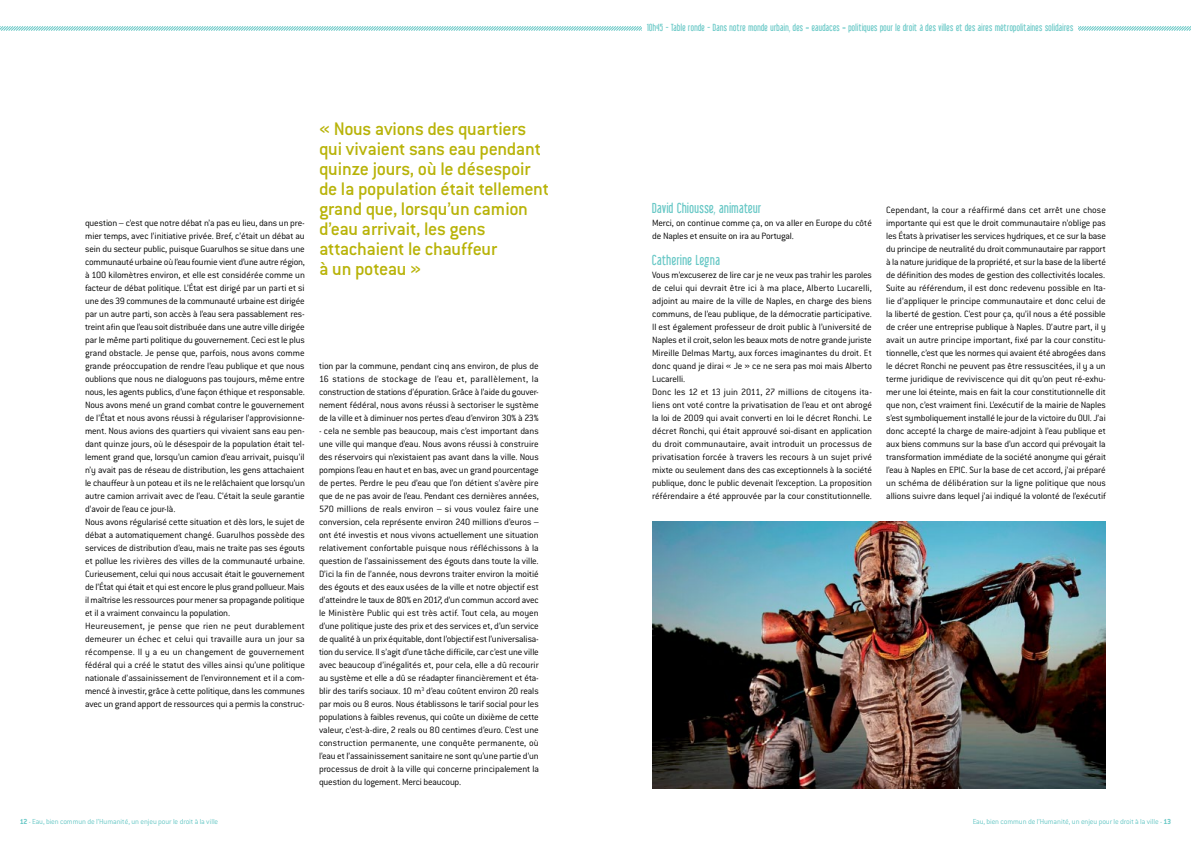
<style>
.page{position:relative;width:1191px;height:842px;background:#fff}
.page>*{position:absolute;margin:0;border:0;box-sizing:border-box;transform-origin:0 0}
.t1{font:500 20px/20px "Conduit ITC";letter-spacing:-.015em;color:#b8b308}
.t2{font:14px "Libel Suit";letter-spacing:.04em;color:#68c8c6}
.t3{font:300 10px/13px "Conduit ITC";letter-spacing:-.01em;color:#000}
.t4{font:10px "Libel Suit";letter-spacing:.04em;color:#68c8c6}
.t5{font:300 8px "Conduit ITC";letter-spacing:-.015em;color:#68c8c6}
.s1{font-weight:700}
</style>
<div class="page">
<img style="left:652px;top:522px;width:454px;height:266px">
<svg style="left:0;top:26px;width:1191px;height:5px;background:#b4e3e2"></svg>
<div style="left:642px;top:22px;width:436px;height:17px;background:#fff"></div>
<p class="t3" style="left:85px;top:217px;width:221px">question – c’est que notre débat n’a pas eu lieu, dans un pre&shy;mier temps, avec l’initiative privée. Bref, c’était un débat au sein du secteur public, puisque Guarulhos se situe dans une communauté urbaine où l’eau fournie vient d’une autre région, à 100 kilomètres environ, et elle est considérée comme un facteur de débat politique. L’État est dirigé par un parti et si une des 39 communes de la communauté urbaine est dirigée par un autre parti, son accès à l’eau sera passablement res&shy;treint afin que l’eau soit distribuée dans une autre ville dirigée par le même parti politique du gouvernement. Ceci est le plus grand obstacle. Je pense que, parfois, nous avons comme grande préoccupation de rendre l’eau publique et que nous oublions que nous ne dialoguons pas toujours, même entre nous, les agents publics, d’une façon éthique et responsable.<br>Nous avons mené un grand combat contre le gouvernement de l’État et nous avons réussi à régulariser l’approvisionne&shy;ment. Nous avions des quartiers qui vivaient sans eau pen&shy;dant quinze jours, où le désespoir de la population était tel&shy;lement grand que, lorsqu’un camion d’eau arrivait, puisqu’il n’y avait pas de réseau de distribution, les gens attachaient le chauffeur à un poteau et ils ne le relâchaient que lorsqu’un autre camion arrivait avec de l’eau. C’était la seule garantie d’avoir de l’eau ce jour-là.<br>Nous avons régularisé cette situation et dès lors, le sujet de débat a automatiquement changé. Guarulhos possède des services de distribution d’eau, mais ne traite pas ses égouts et pollue les rivières des villes de la communauté urbaine.<br>Curieusement, celui qui nous accusait était le gouvernement de l’État qui était et qui est encore le plus grand pollueur. Mais il maîtrise les ressources pour mener sa propagande politique et il a vraiment convaincu la population.<br>Heureusement, je pense que rien ne peut durablement demeurer un échec et celui qui travaille aura un jour sa récompense. Il y a eu un changement de gouvernement fédéral qui a créé le statut des villes ainsi qu’une politique nationale d’assainissement de l’environnement et il a com&shy;mencé à investir, grâce à cette politique, dans les communes avec un grand apport de ressources qui a permis la construc-</p>
<h1 class="t1" style="left:319px;top:118px;width:231px">« Nous avions des quartiers qui vivaient sans eau pendant quinze jours, où le désespoir de la population était tellement grand que, lorsqu’un camion d’eau arrivait, les gens attachaient le chauffeur<br>à un poteau »</h1>
<p class="t3" style="left:319px;top:360px;width:221px;text-align:justify">tion par la commune, pendant cinq ans environ, de plus de 16 stations de stockage de l’eau et, parallèlement, la construction de stations d’épuration. Grâce à l’aide du gouver&shy;nement fédéral, nous avons réussi à sectoriser le système de la ville et à diminuer nos pertes d’eau d’environ 30% à 23%</p>
<p class="t3" style="left:319px;top:425px;width:221px;text-align:justify">- cela ne semble pas beaucoup, mais c’est important dans une ville qui manque d’eau. Nous avons réussi à construire des réservoirs qui n’existaient pas avant dans la ville. Nous pompions l’eau en haut et en bas, avec un grand pourcentage de pertes. Perdre le peu d’eau que l’on détient s’avère pire que de ne pas avoir de l’eau. Pendant ces dernières années, 570 millions de reals environ – si vous voulez faire une conversion, cela représente environ 240 millions d’euros – ont été investis et nous vivons actuellement une situation relativement confortable puisque nous réfléchissons à la question de l’assainissement des égouts dans toute la ville.<br>D’ici la fin de l’année, nous devrons traiter environ la moitié des égouts et des eaux usées de la ville et notre objectif est d’atteindre le taux de 80% en 2017, d’un commun accord avec le Ministère Public qui est très actif. Tout cela, au moyen d’une politique juste des prix et des services et, d’un service de qualité à un prix équitable, dont l’objectif est l’universalisa&shy;tion du service. Il s’agit d’une tâche difficile, car c’est une ville avec beaucoup d’inégalités et, pour cela, elle a dû recourir au système et elle a dû se réadapter financièrement et éta&shy;blir des tarifs sociaux. 10 m<sup>3</sup> d’eau coûtent environ 20 reals par mois ou 8 euros. Nous établissons le tarif social pour les populations à faibles revenus, qui coûte un dixième de cette valeur, c’est-à-dire, 2 reals ou 80 centimes d’euro. C’est une construction permanente, une conquête permanente, où l’eau et l’assainissement sanitaire ne sont qu’une partie d’un processus de droit à la ville qui concerne principalement la question du logement. Merci beaucoup.</p>
<p class="t4" style="left:647px;top:22px;width:427px">10h45 - Table ronde - Dans notre monde urbain, des « eaudaces » politiques pour le droit à des villes et des aires métropolitaines solidaires</p>
<h2 class="t2" style="left:652px;top:201px;width:111px">David Chiousse, animateur</h2>
<p class="t3" style="left:652px;top:217px;width:221px">Merci, on continue comme ça, on va aller en Europe du côté de Naples et ensuite on ira au Portugal.</p>
<h2 class="t2" style="left:652px;top:253px;width:69px">Catherine Legna</h2>
<p class="t3" style="left:652px;top:269px;width:221px">Vous m’excuserez de lire car je ne veux pas trahir les paroles de celui qui devrait être ici à ma place, Alberto Lucarelli, adjoint au maire de la ville de Naples, en charge des biens communs, de l’eau publique, de la démocratie participative.<br>Il est également professeur de droit public à l’université de Naples et il croit, selon les beaux mots de notre grande juriste Mireille Delmas Marty, aux forces imaginantes du droit. Et donc quand je dirai « Je » ce ne sera pas moi mais Alberto Lucarelli.<br>Donc les 12 et 13 juin 2011, 27 millions de citoyens ita&shy;liens ont voté contre la privatisation de l’eau et ont abrogé la loi de 2009 qui avait converti en loi le décret Ronchi. Le décret Ronchi, qui était approuvé soi-disant en application du droit communautaire, avait introduit un processus de privatisation forcée à travers les recours à un sujet privé mixte ou seulement dans des cas exceptionnels à la société publique, donc le public devenait l’exception. La proposition référendaire a été approuvée par la cour constitutionnelle.</p>
<p class="t3" style="left:886px;top:204px;width:221px;text-align:justify">Cependant, la cour a réaffirmé dans cet arrêt une chose importante qui est que le droit communautaire n’oblige pas les États à privatiser les services hydriques, et ce sur la base du principe de neutralité du droit communautaire par rapport à la nature juridique de la propriété, et sur la base de la liberté de définition des modes de gestion des collectivités locales.<br>Suite au référendum, il est donc redevenu possible en Ita&shy;lie d’appliquer le principe communautaire et donc celui de la liberté de gestion. C’est pour ça, qu’il nous a été possible de créer une entreprise publique à Naples. D’autre part, il y avait un autre principe important, fixé par la cour constitu&shy;tionnelle, c’est que les normes qui avaient été abrogées dans le décret Ronchi ne peuvent pas être ressuscitées, il y a un terme juridique de reviviscence qui dit qu’on peut ré-exhu&shy;mer une loi éteinte, mais en fait la cour constitutionnelle dit que non, c’est vraiment fini. L’exécutif de la mairie de Naples s’est symboliquement installé le jour de la victoire du OUI. J’ai donc accepté la charge de maire-adjoint à l’eau publique et aux biens communs sur la base d’un accord qui prévoyait la transformation immédiate de la société anonyme qui gérait l’eau à Naples en EPIC. Sur la base de cet accord, j’ai préparé un schéma de délibération sur la ligne politique que nous allions suivre dans lequel j’ai indiqué la volonté de l’exécutif</p>
<p class="t5" style="left:20px;top:817px;width:200px"><span class="s1">12</span> - Eau, bien commun de l’Humanité, un enjeu pour le droit à la ville</p>
<p class="t5" style="left:972px;top:817px;width:200px">Eau, bien commun de l’Humanité, un enjeu pour le droit à la ville - <span class="s1">13</span></p>
</div>
